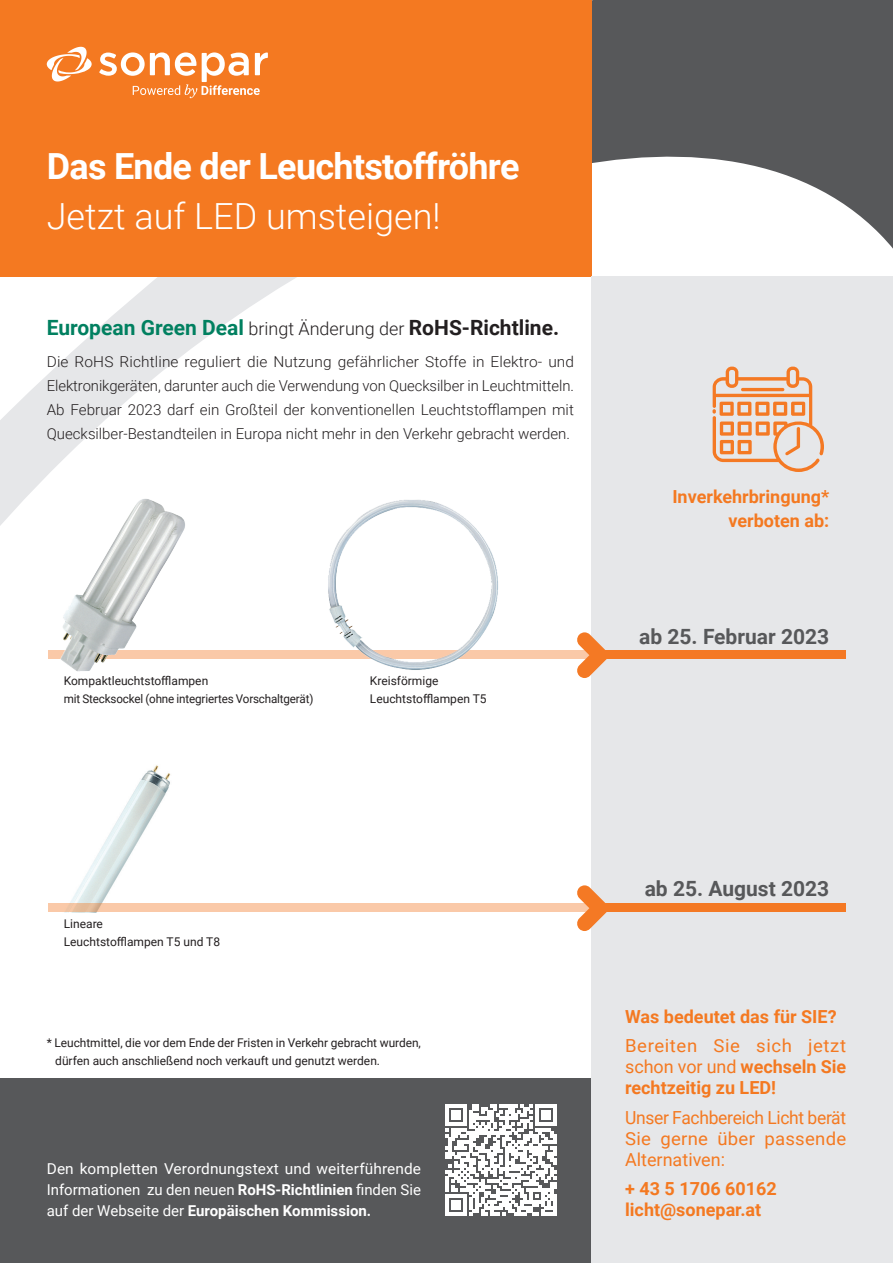
<style>
.page{position:relative;width:893px;height:1263px;background:#fff}
.page>*{position:absolute;margin:0;border:0;box-sizing:border-box;transform-origin:0 0}
.t1{font:700 36px "Roboto";letter-spacing:-.02em;color:#fff}
.t2{font:300 36px "Roboto";color:#fff}
.t3{font:700 21px "Roboto";color:#018060}
.t4{font:700 21px "Roboto";color:#57585a}
.t5{font:18px/21px "Roboto";letter-spacing:.005em;color:#f47921;text-align:justify}
.t6{font:700 18px/21px "Roboto";color:#f47921}
.t7{font:300 15px/24px "Roboto";color:#231f20;text-align:justify}
.t8{font:15px/21px "Roboto";color:#fff;text-align:justify}
.t9{font:12px/18px "Roboto";color:#231f20}
.s1{font-weight:300;font-size:18px;color:#231f20}
.s2{color:#231f20}
.s3{font-weight:700}
</style>
<div class="page">
<svg style="left:0;top:276px;width:591px;height:637px"></svg>
<svg style="left:591px;top:0;width:302px;height:276px;fill:#57585a"></svg>
<div style="left:0;top:0;width:591px;height:276px;background:#f47921"></div>
<img style="left:54px;top:744px;width:139px;height:160px">
<div style="left:0;top:1078px;width:893px;height:185px;background:#57585a"></div>
<div style="left:591px;top:276px;width:302px;height:987px;background:#e6e7e9"></div>
<div style="left:48px;top:651px;width:549px;height:8px;background:#fac9a8"></div>
<div style="left:597px;top:651px;width:249px;height:8px;background:#f47924"></div>
<img style="left:319px;top:489px;width:185px;height:191px">
<svg style="left:446px;top:1105px;width:111px;height:111px"></svg>
<hr style="left:554px;top:1195px;width:3px;height:21px;background:#fff">
<svg style="left:47px;top:47px;width:45px;height:35px"></svg>
<svg style="left:99px;top:52px;width:169px;height:46px"></svg>
<svg style="left:712px;top:367px;width:112px;height:105px"></svg>
<img style="left:54px;top:489px;width:139px;height:191px">
<div style="left:48px;top:904px;width:549px;height:8px;background:#fac9a8"></div>
<div style="left:597px;top:904px;width:249px;height:8px;background:#f47924"></div>
<svg style="left:576px;top:632px;width:34px;height:46px"></svg>
<svg style="left:576px;top:885px;width:34px;height:46px"></svg>
<h1 class="t1" style="left:47px;top:141px;width:474px">Das Ende der Leuchtstoffröhre</h1>
<h1 class="t2" style="left:47px;top:191px;width:395px">Jetzt auf LED umsteigen!</h1>
<h2 class="t3" style="left:47px;top:312px;width:514px">European Green Deal <span class="s1">bringt Änderung der</span> <span class="s2">RoHS-Richtline.</span></h2>
<p class="t7" style="left:47px;top:349px;width:529px">Die RoHS Richtline reguliert die Nutzung gefährlicher Stoffe in Elektro- und Elektronikgeräten, darunter auch die Verwendung von Quecksilber in Leuchtmitteln.<br>Ab Februar 2023 darf ein Großteil der konventionellen Leuchtstofflampen mit Quecksilber-Bestandteilen in Europa nicht mehr in den Verkehr gebracht werden.</p>
<p class="t9" style="left:64px;top:671px;width:251px">Kompaktleuchtstofflampen<br>mit Stecksockel (ohne integriertes Vorschaltgerät)</p>
<p class="t9" style="left:370px;top:671px;width:118px">Kreisförmige<br>Leuchtstofflampen T5</p>
<p class="t6" style="left:672px;top:483px;width:158px;line-height:24px;text-align:right">Inverkehrbringung* verboten ab:</p>
<h2 class="t4" style="left:639px;top:622px;width:192px">ab 25. Februar 2023</h2>
<p class="t9" style="left:64px;top:914px;width:158px">Lineare<br>Leuchtstofflampen T5 und T8</p>
<p class="t9" style="left:55px;top:1033px;width:367px;text-indent:-9px">* Leuchtmittel, die vor dem Ende der Fristen in Verkehr gebracht wurden, dürfen auch anschließend noch verkauft und genutzt werden.</p>
<p class="t8" style="left:47px;top:1158px;width:376px">Den kompletten Verordnungstext und weiterführende Informationen zu den neuen <span class="s3">RoHS-Richtlinien</span> finden Sie auf der Webseite der <span class="s3">Europäischen Kommission.</span></p>
<h2 class="t4" style="left:645px;top:873px;width:186px">ab 25. August 2023</h2>
<p class="t6" style="left:625px;top:1005px;width:213px">Was bedeutet das für SIE?</p>
<p class="t5" style="left:625px;top:1034px;width:223px">Bereiten Sie sich jetzt schon vor und <span class="s3">wechseln Sie rechtzeitig zu LED!</span></p>
<p class="t5" style="left:625px;top:1106px;width:223px">Unser Fachbereich Licht berät Sie gerne über passende Alternativen:</p>
<p class="t6" style="left:625px;top:1177px;width:153px">+ 43 5 1706 60162 licht@sonepar.at</p>
</div>
